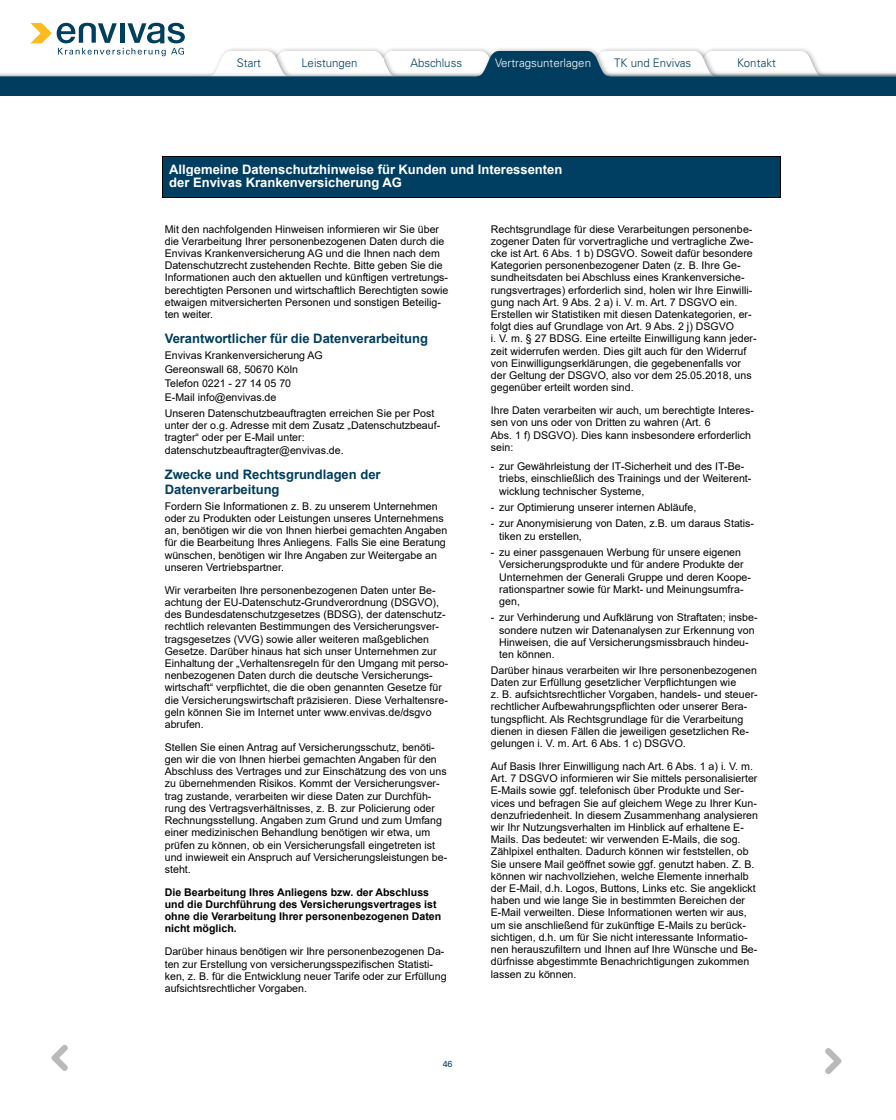
<style>
.page{position:relative;width:896px;height:1120px;background:#fff}
.page>*{position:absolute;margin:0;border:0;box-sizing:border-box;transform-origin:0 0}
.t1{font:700 13.04px/13px "Arial";color:#fff}
.t2{font:700 13.04px/14.9px "Arial";color:#003d5e}
.t3{font:300 11.81px "Univers LT Std";color:#003d5e}
.t4{font:300 11.81px "Univers LT Std";color:#fff}
.t5{font:10.59px/12.2px "Arial";letter-spacing:.005em;color:#000}
.t6{font:700 10.59px/12.2px "Arial";color:#000}
.t7{font:8.75px "Univers LT Std";color:#003d5e}
</style>
<div class="page">
<div style="left:163px;top:156px;width:617px;height:41px;background:#003e62"></div>
<hr style="left:163px;top:156px;width:617px;height:1px;background:#000">
<hr style="left:163px;top:156px;width:1px;height:41px;background:#000">
<hr style="left:163px;top:197px;width:617px;height:1px;background:#000">
<hr style="left:780px;top:156px;width:1px;height:41px;background:#000">
<svg style="left:0;top:22px;width:896px;height:74px"></svg>
<svg style="left:710px;top:0;width:102px;height:97px"></svg>
<svg style="left:495px;top:0;width:102px;height:97px"></svg>
<svg style="left:279px;top:0;width:103px;height:97px"></svg>
<svg style="left:602px;top:0;width:103px;height:97px"></svg>
<svg style="left:387px;top:0;width:102px;height:97px"></svg>
<svg style="left:200px;top:0;width:74px;height:97px"></svg>
<svg style="left:825px;top:1048px;width:17px;height:26px"></svg>
<svg style="left:51px;top:1044px;width:17px;height:27px"></svg>
<p class="t3" style="left:237px;top:56px;width:26px">Start</p>
<p class="t3" style="left:302px;top:56px;width:58px">Leistungen</p>
<p class="t3" style="left:411px;top:56px;width:53px">Abschluss</p>
<p class="t4" style="left:495px;top:56px;width:97px">Vertragsunterlagen</p>
<p class="t3" style="left:614px;top:56px;width:79px">TK und Envivas</p>
<p class="t3" style="left:737px;top:56px;width:40px">Kontakt</p>
<p class="t1" style="left:169px;top:163px;width:395px">Allgemeine Datenschutzhinweise für Kunden und Interessenten der Envivas Krankenversicherung AG</p>
<p class="t5" style="left:165px;top:223px;width:285px">Mit den nachfolgenden Hinweisen informieren wir Sie über die Verarbeitung Ihrer personenbezogenen Daten durch die Envivas Krankenversicherung AG und die Ihnen nach dem Datenschutzrecht zustehenden Rechte. Bitte geben Sie die Informationen auch den aktuellen und künftigen vertretungs&shy;berechtigten Personen und wirtschaftlich Berechtigten sowie etwaigen mitversicherten Personen und sonstigen Beteilig&shy;ten weiter.</p>
<p class="t2" style="left:165px;top:331px;width:265px">Verantwortlicher für die Datenverarbeitung</p>
<p class="t5" style="left:165px;top:348px;width:160px;line-height:14px">Envivas Krankenversicherung AG<br>Gereonswall 68, 50670 Köln<br>Telefon 0221 - 27 14 05 70<br>E-Mail info@envivas.de</p>
<p class="t5" style="left:165px;top:407px;width:277px">Unseren Datenschutzbeauftragten erreichen Sie per Post unter der o.g. Adresse mit dem Zusatz „Datenschutzbeauf&shy;tragter“ oder per E-Mail unter: datenschutzbeauftragter@envivas.de.</p>
<p class="t2" style="left:165px;top:467px;width:217px">Zwecke und Rechtsgrundlagen der<br>Datenverarbeitung</p>
<p class="t5" style="left:165px;top:500px;width:284px">Fordern Sie Informationen z. B. zu unserem Unternehmen oder zu Produkten oder Leistungen unseres Unternehmens an, benötigen wir die von Ihnen hierbei gemachten Angaben für die Bearbeitung Ihres Anliegens. Falls Sie eine Beratung wünschen, benötigen wir Ihre Angaben zur Weitergabe an unseren Vertriebspartner.</p>
<p class="t5" style="left:165px;top:584px;width:285px">Wir verarbeiten Ihre personenbezogenen Daten unter Be&shy;achtung der EU-Datenschutz-Grundverordnung (DSGVO), des Bundesdatenschutzgesetzes (BDSG), der datenschutz&shy;rechtlich relevanten Bestimmungen des Versicherungsver&shy;tragsgesetzes (VVG) sowie aller weiteren maßgeblichen Gesetze. Darüber hinaus hat sich unser Unternehmen zur Einhaltung der „Verhaltensregeln für den Umgang mit perso&shy;nenbezogenen Daten durch die deutsche Versicherungs&shy;wirtschaft“ verpflichtet, die die oben genannten Gesetze für die Versicherungswirtschaft präzisieren. Diese Verhaltensre&shy;geln können Sie im Internet unter www.envivas.de/dsgvo abrufen.</p>
<p class="t5" style="left:165px;top:741px;width:284px">Stellen Sie einen Antrag auf Versicherungsschutz, benöti&shy;gen wir die von Ihnen hierbei gemachten Angaben für den Abschluss des Vertrages und zur Einschätzung des von uns zu übernehmenden Risikos. Kommt der Versicherungsver&shy;trag zustande, verarbeiten wir diese Daten zur Durchfüh&shy;rung des Vertragsverhältnisses, z. B. zur Policierung oder Rechnungsstellung. Angaben zum Grund und zum Umfang einer medizinischen Behandlung benötigen wir etwa, um prüfen zu können, ob ein Versicherungsfall eingetreten ist und inwieweit ein Anspruch auf Versicherungsleistungen be&shy;steht.</p>
<p class="t6" style="left:165px;top:886px;width:278px">Die Bearbeitung Ihres Anliegens bzw. der Abschluss und die Durchführung des Versicherungsvertrages ist ohne die Verarbeitung Ihrer personenbezogenen Daten nicht möglich.</p>
<p class="t5" style="left:165px;top:945px;width:283px">Darüber hinaus benötigen wir Ihre personenbezogenen Da&shy;ten zur Erstellung von versicherungsspezifischen Statisti&shy;ken, z. B. für die Entwicklung neuer Tarife oder zur Erfüllung aufsichtsrechtlicher Vorgaben.</p>
<p class="t5" style="left:491px;top:223px;width:267px">Rechtsgrundlage für diese Verarbeitungen personenbe&shy;zogener Daten für vorvertragliche und vertragliche Zwe&shy;cke ist Art. 6 Abs. 1 b) DSGVO. Soweit dafür besondere Kategorien personenbezogener Daten (z. B. Ihre Ge&shy;sundheitsdaten bei Abschluss eines Krankenversiche&shy;rungsvertrages) erforderlich sind, holen wir Ihre Einwilli&shy;gung nach Art. 9 Abs. 2 a) i. V. m. Art. 7 DSGVO ein.<br>Erstellen wir Statistiken mit diesen Datenkategorien, er&shy;folgt dies auf Grundlage von Art. 9 Abs. 2 j) DSGVO<br>i. V. m. § 27 BDSG. Eine erteilte Einwilligung kann jeder&shy;zeit widerrufen werden. Dies gilt auch für den Widerruf von Einwilligungserklärungen, die gegebenenfalls vor der Geltung der DSGVO, also vor dem 25.05.2018, uns gegenüber erteilt worden sind.</p>
<p class="t5" style="left:491px;top:404px;width:265px">Ihre Daten verarbeiten wir auch, um berechtigte Interes&shy;sen von uns oder von Dritten zu wahren (Art. 6<br>Abs. 1 f) DSGVO). Dies kann insbesondere erforderlich sein:</p>
<p class="t5" style="left:499px;top:460px;width:254px;text-indent:-8px">- zur Gewährleistung der IT-Sicherheit und des IT-Be&shy;triebs, einschließlich des Trainings und der Weiterent&shy;wicklung technischer Systeme,</p>
<p class="t5" style="left:491px;top:501px;width:207px">- zur Optimierung unserer internen Abläufe,</p>
<p class="t5" style="left:499px;top:518px;width:256px;text-indent:-8px">- zur Anonymisierung von Daten, z.B. um daraus Statis&shy;tiken zu erstellen,</p>
<p class="t5" style="left:499px;top:546px;width:253px;text-indent:-8px">- zu einer passgenauen Werbung für unsere eigenen Versicherungsprodukte und für andere Produkte der Unternehmen der Generali Gruppe und deren Koope&shy;rationspartner sowie für Markt- und Meinungsumfra&shy;gen,</p>
<p class="t5" style="left:499px;top:612px;width:260px;text-indent:-8px">- zur Verhinderung und Aufklärung von Straftaten; insbe&shy;sondere nutzen wir Datenanalysen zur Erkennung von Hinweisen, die auf Versicherungsmissbrauch hindeu&shy;ten können.</p>
<p class="t5" style="left:491px;top:664px;width:268px">Darüber hinaus verarbeiten wir Ihre personenbezogenen Daten zur Erfüllung gesetzlicher Verpflichtungen wie<br>z. B. aufsichtsrechtlicher Vorgaben, handels- und steuer&shy;rechtlicher Aufbewahrungspflichten oder unserer Bera&shy;tungspflicht. Als Rechtsgrundlage für die Verarbeitung dienen in diesen Fällen die jeweiligen gesetzlichen Re&shy;gelungen i. V. m. Art. 6 Abs. 1 c) DSGVO.</p>
<p class="t5" style="left:491px;top:760px;width:269px">Auf Basis Ihrer Einwilligung nach Art. 6 Abs. 1 a) i. V. m.<br>Art. 7 DSGVO informieren wir Sie mittels personalisierter E-Mails sowie ggf. telefonisch über Produkte und Ser&shy;vices und befragen Sie auf gleichem Wege zu Ihrer Kun&shy;denzufriedenheit. In diesem Zusammenhang analysieren wir Ihr Nutzungsverhalten im Hinblick auf erhaltene E-Mails. Das bedeutet: wir verwenden E-Mails, die sog.<br>Zählpixel enthalten. Dadurch können wir feststellen, ob Sie unsere Mail geöffnet sowie ggf. genutzt haben. Z. B. können wir nachvollziehen, welche Elemente innerhalb der E-Mail, d.h. Logos, Buttons, Links etc. Sie angeklickt haben und wie lange Sie in bestimmten Bereichen der E-Mail verweilten. Diese Informationen werten wir aus, um sie anschließend für zukünftige E-Mails zu berück&shy;sichtigen, d.h. um für Sie nicht interessante Informatio&shy;nen herauszufiltern und Ihnen auf Ihre Wünsche und Be&shy;dürfnisse abgestimmte Benachrichtigungen zukommen lassen zu können.</p>
<p class="t7" style="left:443px;top:1059px;width:11px">46</p>
</div>
